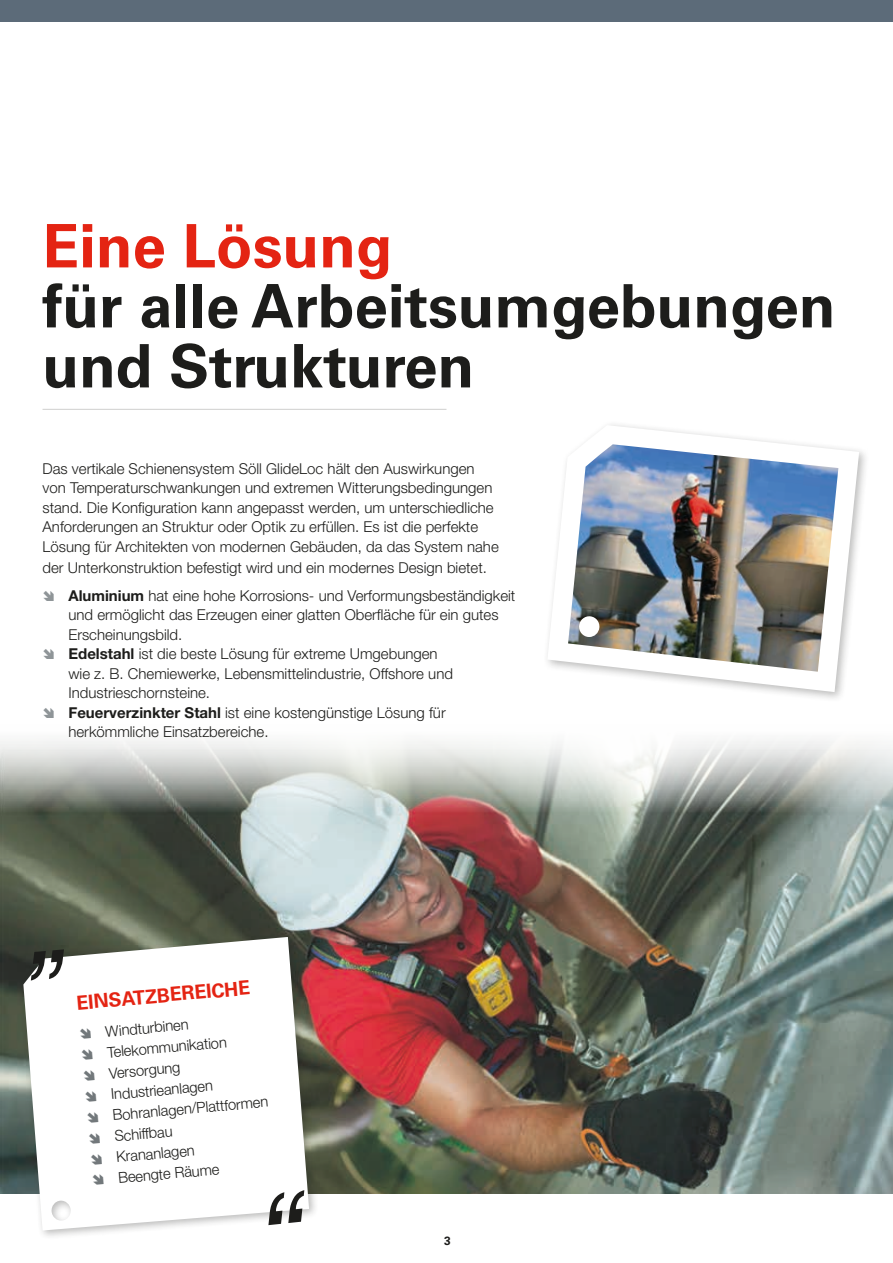
<style>
.page{position:relative;width:893px;height:1263px;background:#fff}
.page>*{position:absolute;margin:0;border:0;box-sizing:border-box;transform-origin:0 0}
.t1{font:700 60px/60px "Univers LT Std";color:#1d1d1b}
.t2{font:700 60px "Univers LT Std";color:#e42413}
.t3{font:700 19.5px "Univers LT Std";color:#e42413}
.t4{font:300 15px/19.5px "Helvetica Neue LT Std";color:#1d1d1b}
.t5{font:700 12px "Univers LT Std";color:#1d1d1b}
.s1{color:#8f9598}
.s2{font-weight:700}
.s3{color:#72787b}
</style>
<div class="page">
<div style="left:0;top:0;width:893px;height:21px;background:#5c6b79"></div>
<hr style="left:43px;top:409px;width:403px;height:1px;background:#d5d5d4">
<img style="left:0;top:740px;width:893px;height:454px">
<div style="left:19px;top:933px;width:300px;height:307px;background:#1d1d1b;opacity:.3"></div>
<svg style="left:23px;top:937px;width:286px;height:293px"></svg>
<svg style="left:268px;top:1190px;width:36px;height:35px"></svg>
<div style="left:543px;top:421px;width:327px;height:281px;background:#1d1d1b;opacity:.3"></div>
<svg style="left:547px;top:425px;width:312px;height:267px"></svg>
<img style="left:568px;top:444px;width:270px;height:228px">
<svg style="left:31px;top:949px;width:33px;height:31px"></svg>
<h1 class="t2" style="left:43px;top:211px;width:352px">Eine Lösung</h1>
<h1 class="t1" style="left:43px;top:277px;width:794px">für alle Arbeitsumgebungen und Strukturen</h1>
<p class="t4" style="left:43px;top:458px;width:458px">Das vertikale Schienensystem Söll GlideLoc hält den Auswirkungen von Temperaturschwankungen und extremen Witterungsbedingungen stand. Die Konfiguration kann angepasst werden, um unterschiedliche Anforderungen an Struktur oder Optik zu erfüllen. Es ist die perfekte Lösung für Architekten von modernen Gebäuden, da das System nahe</p>
<p class="t4" style="left:43px;top:557px;width:446px">der Unterkonstruktion befestigt wird und ein modernes Design bietet.</p>
<p class="t4" style="left:68px;top:585px;width:448px;text-indent:-26px"><span class="s1">➔</span> <span class="s2">Aluminium</span> hat eine hohe Korrosions- und Verformungsbeständigkeit und ermöglicht das Erzeugen einer glatten Oberfläche für ein gutes<br>Erscheinungsbild.</p>
<p class="t4" style="left:68px;top:644px;width:386px;text-indent:-26px"><span class="s1">➔</span> <span class="s2">Edelstahl</span> ist die beste Lösung für extreme Umgebungen wie z. B. Chemiewerke, Lebensmittelindustrie, Offshore und<br>Industrieschornsteine.</p>
<p class="t4" style="left:68px;top:702px;width:379px;text-indent:-26px"><span class="s1">➔</span> <span class="s2">Feuerverzinkter Stahl</span> ist eine kostengünstige Lösung für herkömmliche Einsatzbereiche.</p>
<h2 class="t3" style="left:76px;top:991px;width:176px;rotate:-5deg">EINSATZBEREICHE</h2>
<p class="t4" style="left:78px;top:1024px;width:111px;rotate:-5deg"><span class="s3">➔</span> Windturbinen</p>
<p class="t4" style="left:80px;top:1044px;width:148px;rotate:-5deg"><span class="s3">➔</span> Telekommunikation</p>
<p class="t4" style="left:82px;top:1065px;width:99px;rotate:-5deg"><span class="s3">➔</span> Versorgung</p>
<p class="t4" style="left:84px;top:1086px;width:130px;rotate:-5deg"><span class="s3">➔</span> Industrieanlagen</p>
<p class="t4" style="left:86px;top:1107px;width:184px;rotate:-5deg"><span class="s3">➔</span> Bohranlagen/Plattformen</p>
<p class="t4" style="left:88px;top:1128px;width:86px;rotate:-5deg"><span class="s3">➔</span> Schiffbau</p>
<p class="t4" style="left:89px;top:1149px;width:106px;rotate:-5deg"><span class="s3">➔</span> Krananlagen</p>
<p class="t4" style="left:91px;top:1170px;width:129px;rotate:-5deg"><span class="s3">➔</span> Beengte Räume</p>
<p class="t5" style="left:444px;top:1233px;width:8px">3</p>
</div>
